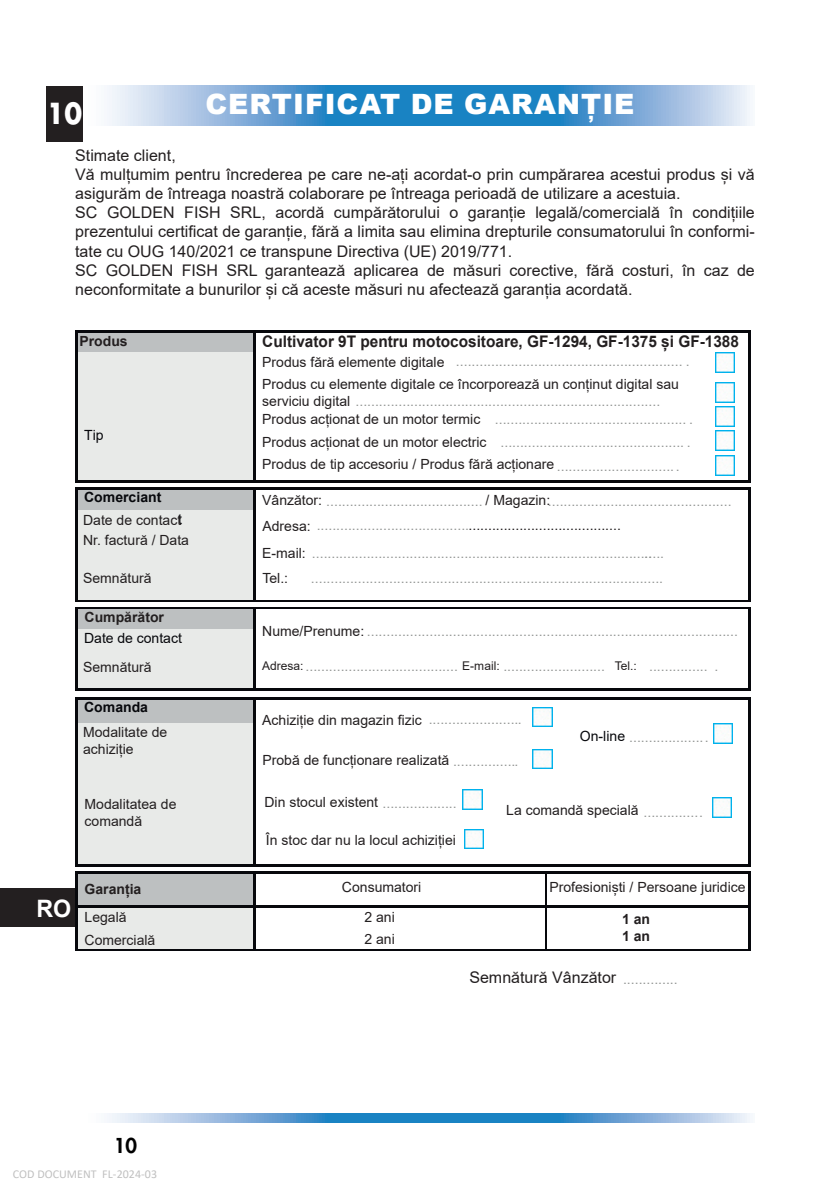
<style>
.page{position:relative;width:840px;height:1191px;background:#fff}
.page>*{position:absolute;margin:0;border:0;box-sizing:border-box;transform-origin:0 0}
.t1{font:700 28.2px "Futura";color:#fff;scale:.91 1}
.t2{font:900 28px "Arial";letter-spacing:.035em;color:#fff}
.t3{font:700 24px "Arial";color:#fff}
.t4{font:800 20px "Futura";color:#000}
.t5{font:16px/19.2px "Arial";color:#231f20}
.t6{font:700 16px "Arial";color:#231f20;scale:.96 1}
.t7{font:14px/18.4px "Arial";color:#959896}
.t8{font:14px/16.8px "Arial";color:#231f20}
.t9{font:700 14px/16.8px "Arial";color:#231f20}
.t10{font:700 14px "Arial";color:#07080c}
.t11{font:14px "Arial";color:#07080c}
.t12{font:12px "Calibri";letter-spacing:.005em;color:#c0c0c0}
.t13{font:12px "Arial";color:#231f20}
.s1{color:#231f20}
.s2{color:#07080c}
.s3{color:#959896}
</style>
<div class="page">
<div style="left:0;top:888px;width:82px;height:39px;background:#231f20"></div>
<svg style="left:107px;top:1113px;width:643px;height:10px;background:#65a5d4"></svg>
<svg style="left:107px;top:85px;width:643px;height:40px;background:#65a5d4"></svg>
<div style="left:46px;top:86px;width:37px;height:56px;background:#231f20"></div>
<div style="left:76px;top:332px;width:178px;height:20px;background:#bdc0c1"></div>
<div style="left:76px;top:352px;width:178px;height:129px;background:#e8eae8"></div>
<div style="left:76px;top:489px;width:178px;height:21px;background:#bdc0c1"></div>
<div style="left:76px;top:510px;width:178px;height:90px;background:#e8eae8"></div>
<div style="left:76px;top:608px;width:178px;height:21px;background:#bdc0c1"></div>
<div style="left:76px;top:629px;width:178px;height:60px;background:#e8eae8"></div>
<div style="left:76px;top:699px;width:178px;height:24px;background:#bdc0c1"></div>
<div style="left:76px;top:723px;width:178px;height:142px;background:#e8eae8"></div>
<div style="left:76px;top:873px;width:178px;height:33px;background:#bdc0c1"></div>
<div style="left:76px;top:906px;width:178px;height:43px;background:#e8eae8"></div>
<hr style="left:253px;top:331px;width:2px;height:151px;background:#07080c">
<hr style="left:253px;top:488px;width:2px;height:113px;background:#07080c">
<hr style="left:253px;top:607px;width:2px;height:83px;background:#07080c">
<hr style="left:253px;top:698px;width:2px;height:168px;background:#07080c">
<hr style="left:253px;top:872px;width:2px;height:78px;background:#07080c">
<hr style="left:545px;top:872px;width:1px;height:78px;background:#07080c">
<hr style="left:75px;top:480px;width:675px;height:2px;background:#07080c">
<hr style="left:75px;top:488px;width:675px;height:2px;background:#07080c">
<hr style="left:75px;top:600px;width:675px;height:1px;background:#07080c">
<hr style="left:75px;top:607px;width:675px;height:2px;background:#07080c">
<hr style="left:75px;top:688px;width:675px;height:2px;background:#07080c">
<hr style="left:75px;top:698px;width:675px;height:2px;background:#07080c">
<hr style="left:75px;top:864px;width:675px;height:2px;background:#07080c">
<hr style="left:75px;top:872px;width:675px;height:2px;background:#07080c">
<hr style="left:75px;top:905px;width:675px;height:2px;background:#07080c">
<hr style="left:75px;top:331px;width:2px;height:151px;background:#07080c">
<hr style="left:75px;top:488px;width:2px;height:113px;background:#07080c">
<hr style="left:75px;top:607px;width:2px;height:83px;background:#07080c">
<hr style="left:75px;top:698px;width:2px;height:168px;background:#07080c">
<hr style="left:75px;top:872px;width:2px;height:78px;background:#07080c">
<hr style="left:748px;top:331px;width:2px;height:151px;background:#07080c">
<hr style="left:748px;top:488px;width:2px;height:113px;background:#07080c">
<hr style="left:748px;top:607px;width:2px;height:83px;background:#07080c">
<hr style="left:748px;top:698px;width:2px;height:168px;background:#07080c">
<hr style="left:748px;top:872px;width:2px;height:78px;background:#07080c">
<hr style="left:75px;top:331px;width:675px;height:2px;background:#07080c">
<hr style="left:75px;top:948px;width:675px;height:2px;background:#07080c">
<img style="left:713px;top:723px;width:19px;height:20px">
<img style="left:712px;top:798px;width:19px;height:19px">
<img style="left:464px;top:829px;width:19px;height:19px">
<img style="left:532px;top:749px;width:20px;height:20px">
<img style="left:532px;top:707px;width:19px;height:20px">
<img style="left:462px;top:789px;width:20px;height:20px">
<img style="left:715px;top:353px;width:19px;height:19px">
<img style="left:715px;top:383px;width:19px;height:19px">
<img style="left:715px;top:407px;width:19px;height:19px">
<img style="left:715px;top:430px;width:19px;height:20px">
<img style="left:715px;top:456px;width:19px;height:19px">
<h1 class="t1" style="left:47px;top:94px;width:40px">10</h1>
<h2 class="t2" style="left:205px;top:84px;width:430px">CERTIFICAT DE GARANȚIE</h2>
<p class="t5" style="left:75px;top:145px;width:680px">Stimate client,<br>Vă mulțumim pentru încrederea pe care ne-ați acordat-o prin cumpărarea acestui produs și vă asigurăm de întreaga noastră colaborare pe întreaga perioadă de utilizare a acestuia.<br>SC GOLDEN FISH SRL, acordă cumpărătorului o garanție legală/comercială în condițiile prezentului certificat de garanție, fără a limita sau elimina drepturile consumatorului în conformi&shy;tate cu OUG 140/2021 ce transpune Directiva (UE) 2019/771.<br>SC GOLDEN FISH SRL garantează aplicarea de măsuri corective, fără costuri, în caz de neconformitate a bunurilor și că aceste măsuri nu afectează garanția acordată.</p>
<p class="t9" style="left:79px;top:332px;width:50px">Produs</p>
<p class="t6" style="left:262px;top:330px;width:498px">Cultivator 9T pentru motocositoare, GF-1294, GF-1375 și GF-1388</p>
<p class="t11" style="left:84px;top:425px;width:21px">Tip</p>
<p class="t8" style="left:262px;top:350px;width:418px;line-height:22px">Produs fără elemente digitale<br>Produs cu elemente digitale ce încorporează un conținut digital sau</p>
<p class="t8" style="left:262px;top:407px;width:293px;line-height:22.6px">Produs acționat de un motor termic<br>Produs acționat de un motor electric<br>Produs de tip accesoriu / Produs fără acționare</p>
<p class="t7" style="left:455px;top:352px;width:235px">.......................................................... .</p>
<p class="t7" style="left:494px;top:392px;width:199px;text-indent:-232px"><span class="s1">serviciu digital</span> .............................................................................. ................................................. .</p>
<p class="t7" style="left:556px;top:429px;width:135px;line-height:24.2px;text-indent:-56px">............................................... . ...............................</p>
<p class="t10" style="left:84px;top:487px;width:79px">Comerciant</p>
<p class="t7" style="left:262px;top:491px;width:289px"><span class="s1">Vânzător:</span> ........................................ <span class="s1">/ Magazin:</span></p>
<p class="t7" style="left:262px;top:489px;width:470px;line-height:23.6px;text-indent:285px">...............................................<br><span class="s1">Adresa:</span> .......................................<span class="s1">.......................................</span></p>
<p class="t7" style="left:262px;top:544px;width:403px"><span class="s1">E-mail:</span> ..........................................................................................</p>
<p class="t8" style="left:83px;top:511px;width:100px">Date de contact</p>
<p class="t8" style="left:83px;top:531px;width:107px">Nr. factură / Data</p>
<p class="t8" style="left:83px;top:570px;width:70px">Semnătură</p>
<p class="t9" style="left:84px;top:608px;width:81px">Cumpărător</p>
<p class="t11" style="left:84px;top:628px;width:99px">Date de contact</p>
<p class="t8" style="left:262px;top:569px;width:27px">Tel.:</p>
<p class="t7" style="left:311px;top:569px;width:353px">..........................................................................................</p>
<p class="t7" style="left:262px;top:621px;width:477px"><span class="s1">Nume/Prenume:</span> ...............................................................................................</p>
<p class="t8" style="left:83px;top:658px;width:70px">Semnătură</p>
<p class="t13" style="left:614px;top:657px;width:24px">Tel.:</p>
<p class="t13" style="left:262px;top:657px;width:43px">Adresa:</p>
<p class="t13" style="left:462px;top:657px;width:39px">E-mail:</p>
<p class="t7" style="left:305px;top:656px;width:154px">.......................................</p>
<p class="t7" style="left:503px;top:657px;width:103px">..........................</p>
<p class="t7" style="left:648px;top:657px;width:71px">............... .</p>
<p class="t10" style="left:84px;top:697px;width:65px">Comanda</p>
<p class="t8" style="left:83px;top:723px;width:86px">Modalitate de achiziție</p>
<p class="t8" style="left:84px;top:796px;width:93px">Modalitatea de comandă</p>
<h3 class="t3" style="left:36px;top:891px;width:36px">RO</h3>
<p class="t9" style="left:85px;top:881px;width:58px">Garanția</p>
<p class="t8" style="left:85px;top:905px;width:72px;line-height:23px">Legală<br>Comercială</p>
<h3 class="t4" style="left:114px;top:1132px;width:25px">10</h3>
<p class="t12" style="left:13px;top:1165px;width:146px">COD DOCUMENT FL-2024-03</p>
<p class="t8" style="left:262px;top:712px;width:161px">Achiziție din magazin fizic</p>
<p class="t7" style="left:428px;top:710px;width:94px">........................</p>
<p class="t7" style="left:579px;top:727px;width:130px"><span class="s2">On-line</span> ....................</p>
<p class="t8" style="left:262px;top:751px;width:257px">Probă de funcționare realizată <span class="s3">.................</span></p>
<p class="t7" style="left:264px;top:794px;width:194px"><span class="s1">Din stocul existent</span> ...................</p>
<p class="t8" style="left:506px;top:802px;width:134px">La comandă specială</p>
<p class="t7" style="left:643px;top:803px;width:61px">...............</p>
<p class="t8" style="left:266px;top:831px;width:191px">În stoc dar nu la locul achiziției</p>
<p class="t8" style="left:342px;top:878px;width:81px">Consumatori</p>
<p class="t8" style="left:549px;top:878px;width:198px">Profesioniști / Persoane juridice</p>
<p class="t8" style="left:364px;top:906px;width:32px;line-height:21.8px">2 ani<br>2 ani</p>
<p class="t9" style="left:621px;top:910px;width:30px">1 an<br>1 an</p>
<p class="t5" style="left:469px;top:967px;width:210px">Semnătură Vânzător <sub>..............</sub></p>
</div>
